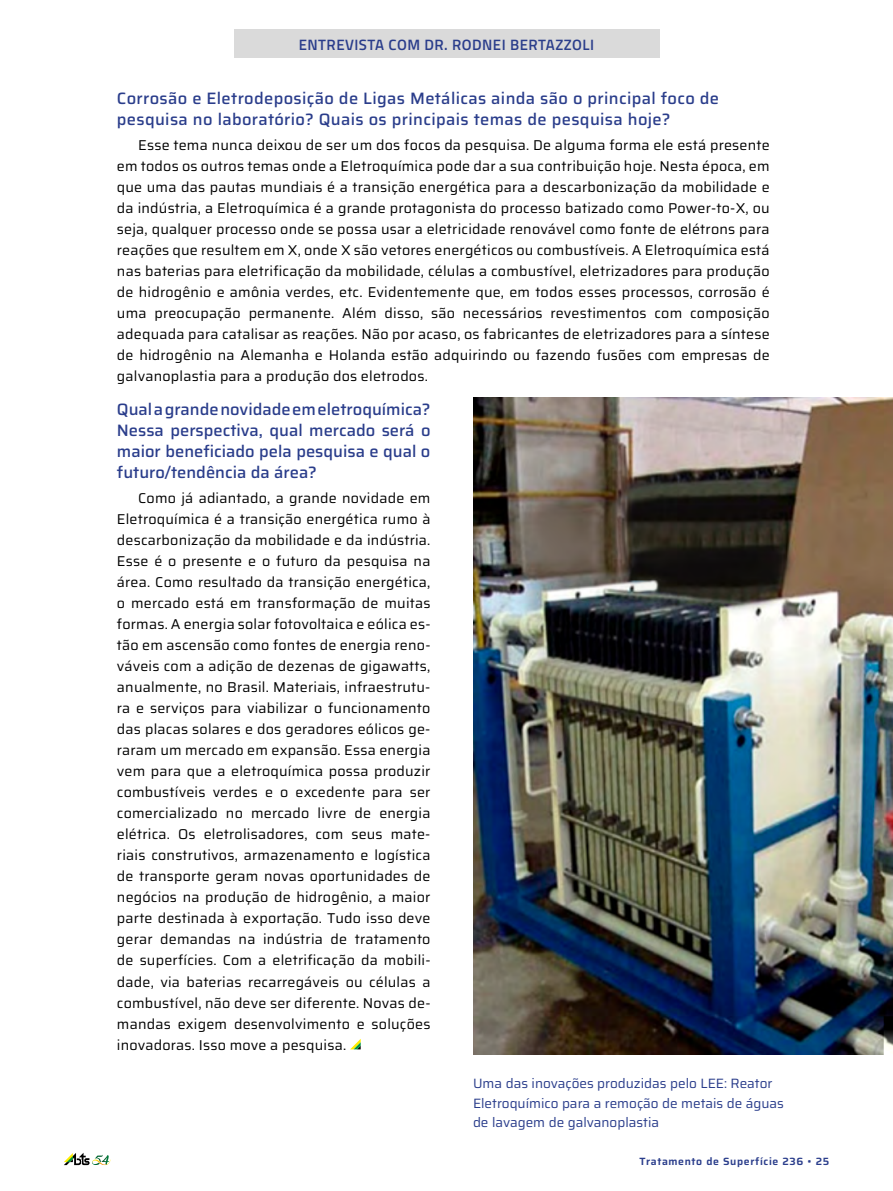
<style>
.page{position:relative;width:893px;height:1191px;background:#fff}
.page>*{position:absolute;margin:0;border:0;box-sizing:border-box;transform-origin:0 0}
.t1{font:500 16.5px/21px "Saira";letter-spacing:.02em;color:#2a3d8b}
.t2{font:600 15px "Titillium";letter-spacing:.03em;color:#2a3d8b}
.t3{font:14.25px/21px "Saira";letter-spacing:.015em;color:#000;text-align:justify}
.t4{font:13.5px/19.5px "Saira";color:#2a3d8b}
.t5{font:600 10.5px "Saira";letter-spacing:.06em;color:#2a3d8b}
</style>
<div class="page">
<div style="left:234px;top:30px;width:425px;height:28px;background:#dadada"></div>
<svg style="left:350px;top:1039px;width:11px;height:10px"></svg>
<img style="left:473px;top:398px;width:420px;height:656px">
<svg style="left:64px;top:1152px;width:46px;height:13px"></svg>
<p class="t2" style="left:299px;top:33px;width:297px">ENTREVISTA COM DR. RODNEI BERTAZZOLI</p>
<p class="t1" style="left:117px;top:87px;width:604px">Corrosão e Eletrodeposição de Ligas Metálicas ainda são o principal foco de pesquisa no laboratório? Quais os principais temas de pesquisa hoje?</p>
<p class="t3" style="left:117px;top:134px;width:654px;text-indent:21px">Esse tema nunca deixou de ser um dos focos da pesquisa. De alguma forma ele está presente em todos os outros temas onde a Eletroquímica pode dar a sua contribuição hoje. Nesta época, em que uma das pautas mundiais é a transição energética para a descarbonização da mobilidade e da indústria, a Eletroquímica é a grande protagonista do processo batizado como Power-to-X, ou seja, qualquer processo onde se possa usar a eletricidade renovável como fonte de elétrons para reações que resultem em X, onde X são vetores energéticos ou combustíveis. A Eletroquímica está nas baterias para eletrificação da mobilidade, células a combustível, eletrizadores para produção de hidrogênio e amônia verdes, etc. Evidentemente que, em todos esses processos, corrosão é uma preocupação permanente. Além disso, são necessários revestimentos com composição adequada para catalisar as reações. Não por acaso, os fabricantes de eletrizadores para a síntese de hidrogênio na Alemanha e Holanda estão adquirindo ou fazendo fusões com empresas de galvanoplastia para a produção dos eletrodos.</p>
<p class="t1" style="left:117px;top:398px;width:315px;text-align:justify">Qual a grande novidade em eletroquímica?<br>Nessa perspectiva, qual mercado será o maior beneficiado pela pesquisa e qual o futuro/tendência da área?</p>
<p class="t3" style="left:117px;top:487px;width:315px;text-indent:21px">Como já adiantado, a grande novidade em Eletroquímica é a transição energética rumo à descarbonização da mobilidade e da indústria.<br>Esse é o presente e o futuro da pesquisa na área. Como resultado da transição energética, o mercado está em transformação de muitas formas. A energia solar fotovoltaica e eólica es&shy;tão em ascensão como fontes de energia reno&shy;váveis com a adição de dezenas de gigawatts, anualmente, no Brasil. Materiais, infraestrutu&shy;ra e serviços para viabilizar o funcionamento das placas solares e dos geradores eólicos ge&shy;raram um mercado em expansão. Essa energia vem para que a eletroquímica possa produzir combustíveis verdes e o excedente para ser comercializado no mercado livre de energia elétrica. Os eletrolisadores, com seus mate&shy;riais construtivos, armazenamento e logística de transporte geram novas oportunidades de negócios na produção de hidrogênio, a maior parte destinada à exportação. Tudo isso deve gerar demandas na indústria de tratamento de superfícies. Com a eletrificação da mobili&shy;dade, via baterias recarregáveis ou células a combustível, não deve ser diferente. Novas de&shy;mandas exigem desenvolvimento e soluções inovadoras. Isso move a pesquisa.</p>
<p class="t4" style="left:473px;top:1073px;width:312px">Uma das inovações produzidas pelo LEE: Reator<br>Eletroquímico para a remoção de metais de águas de lavagem de galvanoplastia</p>
<p class="t5" style="left:639px;top:1152px;width:191px">Tratamento de Superfície 236 • 25</p>
</div>
